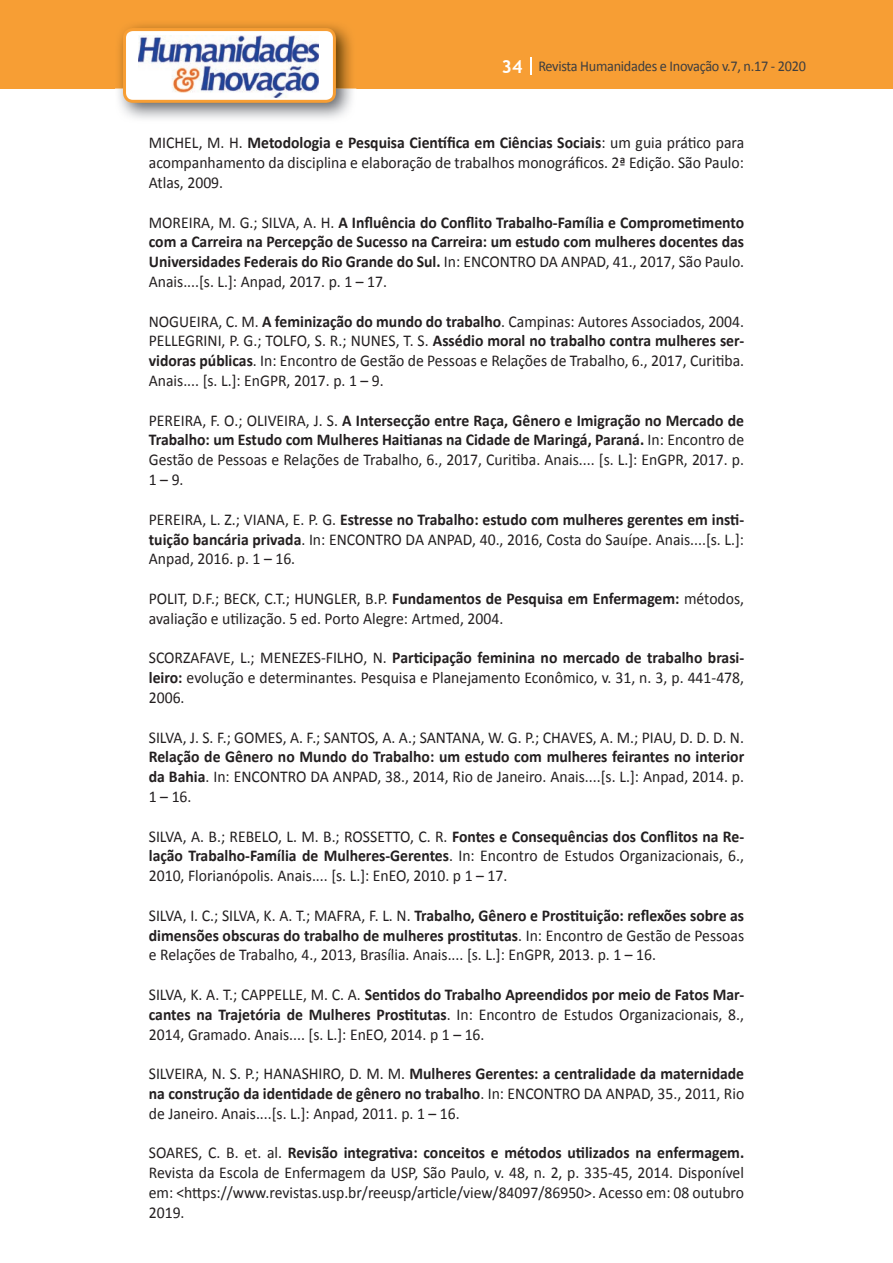
<style>
.page{position:relative;width:893px;height:1263px;background:#fff}
.page>*{position:absolute;margin:0;border:0;box-sizing:border-box;transform-origin:0 0}
.t1{font:16.5px/19.8px "Calibri";color:#231f20;text-align:justify;scale:.95 1}
.t2{font:700 16.5px/19.8px "Calibri";color:#231f20;text-align:justify;scale:.95 1}
.t3{font:15px "Calibri";letter-spacing:-.02em;color:#3e3e3f;scale:.95 1}
.s1{font-family:"Trebuchet MS";font-weight:700;font-size:18px;color:#fff}
.s2{font-weight:700}
.s3{font-weight:400}
</style>
<div class="page">
<div style="left:0;top:0;width:893px;height:88px;background:#f79e34"></div>
<svg style="left:530px;top:57px;width:2px;height:18px"></svg>
<img style="left:115px;top:24px;width:241px;height:95px">
<svg style="left:123px;top:28px;width:213px;height:75px"></svg>
<p class="t3" style="left:501px;top:57px;width:322px"><span class="s1">34</span> Revista Humanidades e Inovação v.7, n.17 - 2020</p>
<p class="t1" style="left:149px;top:133px;width:628px">MICHEL, M. H. <span class="s2">Metodologia e Pesquisa Científica em Ciências Sociais</span>: um guia prático para acompanhamento da disciplina e elaboração de trabalhos monográficos. 2ª Edição. São Paulo:<br>Atlas, 2009.</p>
<p class="t2" style="left:149px;top:212px;width:628px"><span class="s3">MOREIRA, M. G.; SILVA, A. H.</span> A Influência do Conflito Trabalho-Família e Comprometimento com a Carreira na Percepção de Sucesso na Carreira: um estudo com mulheres docentes das Universidades Federais do Rio Grande do Sul. <span class="s3">In: ENCONTRO DA ANPAD, 41., 2017, São Paulo.<br>Anais....[s. L.]: Anpad, 2017. p. 1 – 17.</span></p>
<p class="t1" style="left:149px;top:311px;width:628px">NOGUEIRA, C. M. <span class="s2">A feminização do mundo do trabalho</span>. Campinas: Autores Associados, 2004.<br>PELLEGRINI, P. G.; TOLFO, S. R.; NUNES, T. S. <span class="s2">Assédio moral no trabalho contra mulheres ser&shy;vidoras públicas</span>. In: Encontro de Gestão de Pessoas e Relações de Trabalho, 6., 2017, Curitiba.<br>Anais.... [s. L.]: EnGPR, 2017. p. 1 – 9.</p>
<p class="t1" style="left:149px;top:410px;width:628px">PEREIRA, F. O.; OLIVEIRA, J. S. <span class="s2">A Intersecção entre Raça, Gênero e Imigração no Mercado de Trabalho: um Estudo com Mulheres Haitianas na Cidade de Maringá, Paraná.</span> In: Encontro de Gestão de Pessoas e Relações de Trabalho, 6., 2017, Curitiba. Anais.... [s. L.]: EnGPR, 2017. p.<br>1 – 9.</p>
<p class="t1" style="left:149px;top:509px;width:628px">PEREIRA, L. Z.; VIANA, E. P. G. <span class="s2">Estresse no Trabalho: estudo com mulheres gerentes em insti&shy;tuição bancária privada</span>. In: ENCONTRO DA ANPAD, 40., 2016, Costa do Sauípe. Anais....[s. L.]:<br>Anpad, 2016. p. 1 – 16.</p>
<p class="t1" style="left:149px;top:589px;width:628px">POLIT, D.F.; BECK, C.T.; HUNGLER, B.P. <span class="s2">Fundamentos de Pesquisa em Enfermagem:</span> métodos, avaliação e utilização. 5 ed. Porto Alegre: Artmed, 2004.</p>
<p class="t1" style="left:149px;top:648px;width:628px">SCORZAFAVE, L.; MENEZES-FILHO, N. <span class="s2">Participação feminina no mercado de trabalho brasi&shy;leiro:</span> evolução e determinantes. Pesquisa e Planejamento Econômico, v. 31, n. 3, p. 441-478, 2006.</p>
<p class="t1" style="left:149px;top:727px;width:628px">SILVA, J. S. F.; GOMES, A. F.; SANTOS, A. A.; SANTANA, W. G. P.; CHAVES, A. M.; PIAU, D. D. D. N.</p>
<p class="t2" style="left:149px;top:747px;width:628px">Relação de Gênero no Mundo do Trabalho: um estudo com mulheres feirantes no interior da Bahia<span class="s3">. In: ENCONTRO DA ANPAD, 38., 2014, Rio de Janeiro. Anais....[s. L.]: Anpad, 2014. p.<br>1 – 16.</span></p>
<p class="t1" style="left:149px;top:826px;width:628px">SILVA, A. B.; REBELO, L. M. B.; ROSSETTO, C. R. <span class="s2">Fontes e Consequências dos Conflitos na Re&shy;lação Trabalho-Família de Mulheres-Gerentes</span>. In: Encontro de Estudos Organizacionais, 6., 2010, Florianópolis. Anais.... [s. L.]: EnEO, 2010. p 1 – 17.</p>
<p class="t1" style="left:149px;top:905px;width:628px">SILVA, I. C.; SILVA, K. A. T.; MAFRA, F. L. N. <span class="s2">Trabalho, Gênero e Prostituição: reflexões sobre as dimensões obscuras do trabalho de mulheres prostitutas</span>. In: Encontro de Gestão de Pessoas e Relações de Trabalho, 4., 2013, Brasília. Anais.... [s. L.]: EnGPR, 2013. p. 1 – 16.</p>
<p class="t1" style="left:149px;top:985px;width:628px">SILVA, K. A. T.; CAPPELLE, M. C. A. <span class="s2">Sentidos do Trabalho Apreendidos por meio de Fatos Mar&shy;cantes na Trajetória de Mulheres Prostitutas</span>. In: Encontro de Estudos Organizacionais, 8., 2014, Gramado. Anais.... [s. L.]: EnEO, 2014. p 1 – 16.</p>
<p class="t1" style="left:149px;top:1064px;width:628px">SILVEIRA, N. S. P.; HANASHIRO, D. M. M. <span class="s2">Mulheres Gerentes: a centralidade da maternidade na construção da identidade de gênero no trabalho</span>. In: ENCONTRO DA ANPAD, 35., 2011, Rio de Janeiro. Anais....[s. L.]: Anpad, 2011. p. 1 – 16.</p>
<p class="t1" style="left:149px;top:1143px;width:628px">SOARES, C. B. et. al. <span class="s2">Revisão integrativa: conceitos e métodos utilizados na enfermagem.<br></span>Revista da Escola de Enfermagem da USP, São Paulo, v. 48, n. 2, p. 335-45, 2014. Disponível em: &lt;https://www.revistas.usp.br/reeusp/article/view/84097/86950&gt;. Acesso em: 08 outubro 2019.</p>
</div>
